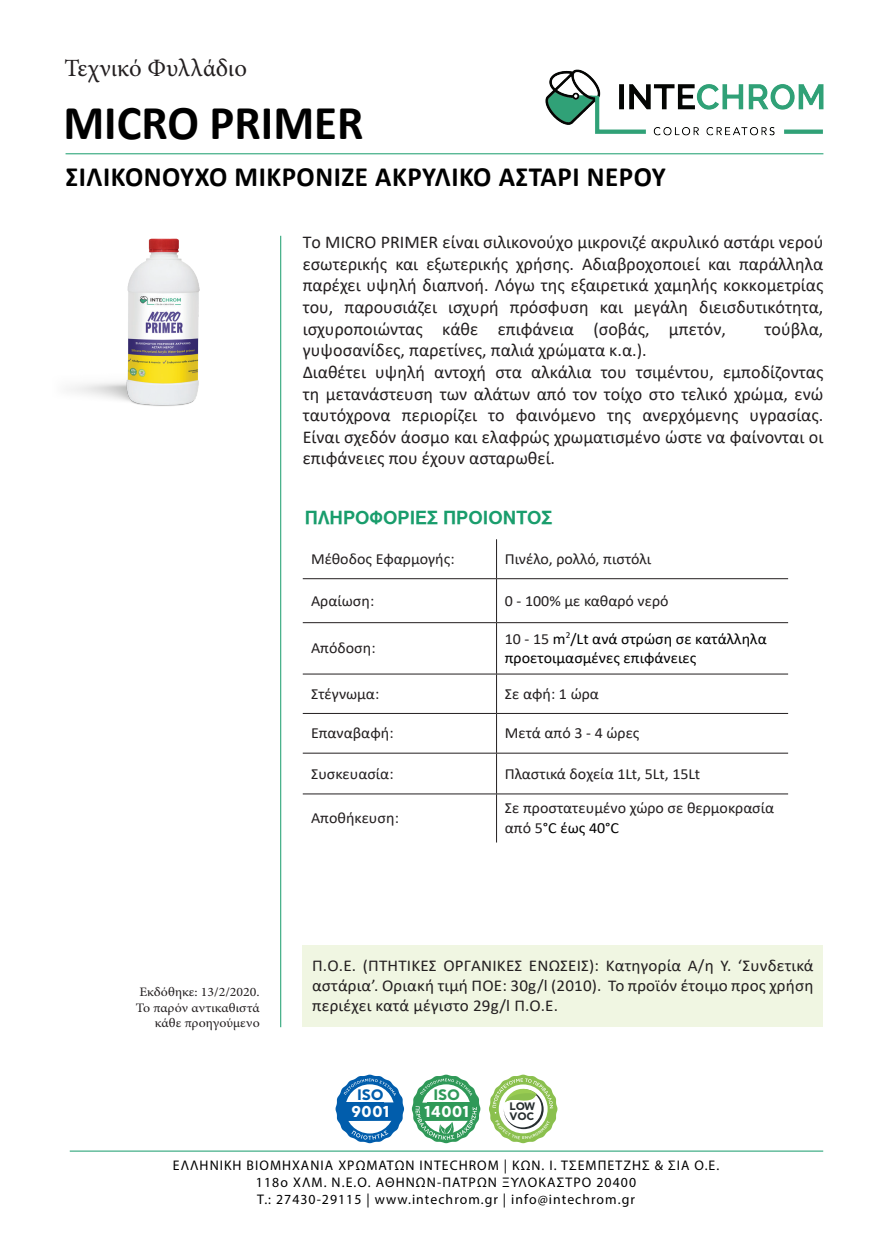
<style>
.page{position:relative;width:893px;height:1234px;background:#fff}
.page>*{position:absolute;margin:0;border:0;box-sizing:border-box;transform-origin:0 0}
.t1{font:700 48.75px "Calibri";color:#000;scale:.96 1}
.t2{font:700 27.9px "Calibri";letter-spacing:.02em;color:#000}
.t3{font:24.75px "Minion Pro";color:#231f20}
.t4{font:18px/21.6px "Calibri";color:#231f20;text-align:justify}
.t5{font:18px "UB Helvetica Bold";color:#199d6c}
.t6{font:16.5px/19.8px "Calibri";letter-spacing:.01em;color:#231f20;text-align:justify;scale:1.04 1}
.t7{font:700 15.75px "CF Asty Std";color:#fff}
.t8{font:15.45px/19.6px "Calibri";color:#231f20;scale:1.04 1}
.t9{font:15.45px/19.6px "Calibri";color:#000;scale:1.04 1}
.t10{font:700 15.15px "CF Asty Std";color:#2f9958}
.t11{font:700 15.15px "CF Asty Std";color:#015dac}
.t12{font:13.95px/16.6px "Myriad Pro";letter-spacing:.075em;color:#000;text-align:center}
.t13{font:12.9px/15.5px "Minion Pro";color:#231f20;text-align:right;scale:1.08 1}
.t14{font:700 10.8px "CF Asty Std";letter-spacing:-.02em;color:#272e30}
.s1{color:#231f20}
.s2{color:#000}
</style>
<div class="page">
<div style="left:303px;top:945px;width:520px;height:81px;background:#f0f6e2"></div>
<hr style="left:66px;top:153px;width:757px;height:1px;background:#179c6b">
<hr style="left:280px;top:236px;width:1px;height:790px;background:#179c6b">
<hr style="left:70px;top:1150px;width:753px;height:1px;background:#179c6b">
<hr style="left:496px;top:539px;width:1px;height:39px;background:#231f20">
<hr style="left:496px;top:579px;width:1px;height:43px;background:#231f20">
<hr style="left:496px;top:623px;width:1px;height:50px;background:#231f20">
<hr style="left:496px;top:674px;width:1px;height:39px;background:#231f20">
<hr style="left:496px;top:713px;width:1px;height:39px;background:#231f20">
<hr style="left:496px;top:753px;width:1px;height:40px;background:#231f20">
<hr style="left:496px;top:794px;width:1px;height:48px;background:#231f20">
<hr style="left:303px;top:578px;width:194px;height:1px;background:#231f20">
<hr style="left:497px;top:578px;width:291px;height:1px;background:#231f20">
<hr style="left:303px;top:622px;width:194px;height:1px;background:#231f20">
<hr style="left:497px;top:622px;width:291px;height:1px;background:#231f20">
<hr style="left:303px;top:673px;width:194px;height:1px;background:#231f20">
<hr style="left:497px;top:673px;width:291px;height:1px;background:#231f20">
<hr style="left:303px;top:713px;width:194px;height:1px;background:#231f20">
<hr style="left:497px;top:713px;width:291px;height:1px;background:#231f20">
<hr style="left:303px;top:752px;width:194px;height:1px;background:#231f20">
<hr style="left:497px;top:752px;width:291px;height:1px;background:#231f20">
<hr style="left:303px;top:793px;width:194px;height:1px;background:#231f20">
<hr style="left:497px;top:793px;width:291px;height:1px;background:#231f20">
<img style="left:545px;top:69px;width:279px;height:67px">
<svg style="left:412px;top:1074px;width:68px;height:68px"></svg>
<svg style="left:336px;top:1074px;width:68px;height:68px"></svg>
<img style="left:69px;top:235px;width:213px;height:225px">
<svg style="left:489px;top:1074px;width:68px;height:68px"></svg>
<h3 class="t3" style="left:64px;top:51px;width:184px">Τεχνικό Φυλλάδιο</h3>
<h1 class="t1" style="left:63px;top:89px;width:314px">MICRO PRIMER</h1>
<h2 class="t2" style="left:66px;top:157px;width:602px">ΣΙΛΙΚΟΝΟΥΧΟ ΜΙΚΡΟΝΙΖΕ ΑΚΡΥΛΙΚΟ ΑΣΤΑΡΙ ΝΕΡΟΥ</h2>
<p class="t4" style="left:303px;top:231px;width:522px">Το MICRO PRIMER είναι σιλικονούχο μικρονιζέ ακρυλικό αστάρι νερού εσωτερικής και εξωτερικής χρήσης. Αδιαβροχοποιεί και παράλληλα παρέχει υψηλή διαπνοή. Λόγω της εξαιρετικά χαμηλής κοκκομετρίας του, παρουσιάζει ισχυρή πρόσφυση και μεγάλη διεισδυτικότητα, ισχυροποιώντας κάθε επιφάνεια (σοβάς, μπετόν,</p>
<p class="t4" style="left:765px;top:317px;width:60px">τούβλα,</p>
<p class="t4" style="left:303px;top:339px;width:522px;text-align:left">γυψοσανίδες, παρετίνες, παλιά χρώματα κ.α.).<br>Διαθέτει υψηλή αντοχή στα αλκάλια του τσιμέντου, εμποδίζοντας τη μετανάστευση των αλάτων από τον τοίχο στο τελικό χρώμα, ενώ ταυτόχρονα περιορίζει το φαινόμενο της ανερχόμενης υγρασίας.<br>Είναι σχεδόν άοσμο και ελαφρώς χρωματισμένο ώστε να φαίνονται οι επιφάνειες που έχουν ασταρωθεί.</p>
<p class="t5" style="left:305px;top:507px;width:249px">ΠΛΗΡΟΦΟΡΙΕΣ ΠΡΟΙΟΝΤΟΣ</p>
<p class="t13" style="left:136px;top:984px;width:116px">Εκδόθηκε: 13/2/2020.<br>Το παρόν αντικαθιστά κάθε προηγούμενο</p>
<p class="t8" style="left:311px;top:548px;width:140px">Μέθοδος Εφαρμογής:</p>
<p class="t8" style="left:505px;top:548px;width:142px">Πινέλο, ρολλό, πιστόλι</p>
<p class="t8" style="left:311px;top:590px;width:62px">Αραίωση:</p>
<p class="t8" style="left:505px;top:590px;width:159px">0 - 100% με καθαρό νερό</p>
<p class="t8" style="left:311px;top:638px;width:64px">Απόδοση:</p>
<p class="t9" style="left:505px;top:628px;width:253px"><span class="s1">10 - 15</span> m<sup>2</sup>/Lt ανά στρώση σε κατάλληλα προετοιμασμένες επιφάνειες</p>
<p class="t8" style="left:311px;top:683px;width:67px">Στέγνωμα:</p>
<p class="t8" style="left:505px;top:683px;width:92px">Σε αφή: 1 ώρα</p>
<p class="t8" style="left:311px;top:722px;width:81px">Επαναβαφή:</p>
<p class="t8" style="left:505px;top:722px;width:131px">Μετά από 3 - 4 ώρες</p>
<p class="t8" style="left:311px;top:763px;width:81px">Συσκευασία:</p>
<p class="t8" style="left:505px;top:763px;width:189px">Πλαστικά δοχεία 1Lt, 5Lt, 15Lt</p>
<p class="t8" style="left:311px;top:807px;width:86px">Αποθήκευση:</p>
<p class="t8" style="left:505px;top:797px;width:261px">Σε προστατευμένο χώρο σε θερμοκρασία από 5<span class="s2">°C έως 40°C</span></p>
<p class="t6" style="left:312px;top:955px;width:484px">Π.Ο.Ε. (ΠΤΗΤΙΚΕΣ ΟΡΓΑΝΙΚΕΣ ΕΝΩΣΕΙΣ): Κατηγορία Α/η Υ. ‘Συνδετικά αστάρια’. Οριακή τιμή ΠΟΕ: 30g/l (2010). Το προϊόν έτοιμο προς χρήση περιέχει κατά μέγιστο 29g/l Π.Ο.Ε.</p>
<p class="t11" style="left:357px;top:1085px;width:28px">ISO</p>
<p class="t7" style="left:352px;top:1101px;width:39px">9001</p>
<p class="t14" style="left:509px;top:1099px;width:27px">LOW</p>
<p class="t10" style="left:433px;top:1085px;width:28px">ISO</p>
<p class="t7" style="left:424px;top:1101px;width:47px">14001</p>
<p class="t14" style="left:509px;top:1109px;width:26px">VOC</p>
<p class="t12" style="left:173px;top:1156px;width:548px">ΕΛΛΗΝΙΚΗ ΒΙΟΜΗΧΑΝΙΑ ΧΡΩΜΑΤΩΝ INTECHROM | ΚΩΝ. Ι. ΤΣΕΜΠΕΤΖΗΣ &amp; ΣΙΑ Ο.Ε.<br>118ο ΧΛΜ. Ν.Ε.Ο. ΑΘΗΝΩΝ-ΠΑΤΡΩΝ ΞΥΛΟΚΑΣΤΡΟ 20400<br>Τ.: 27430-29115 | www.intechrom.gr | info@intechrom.gr</p>
</div>
